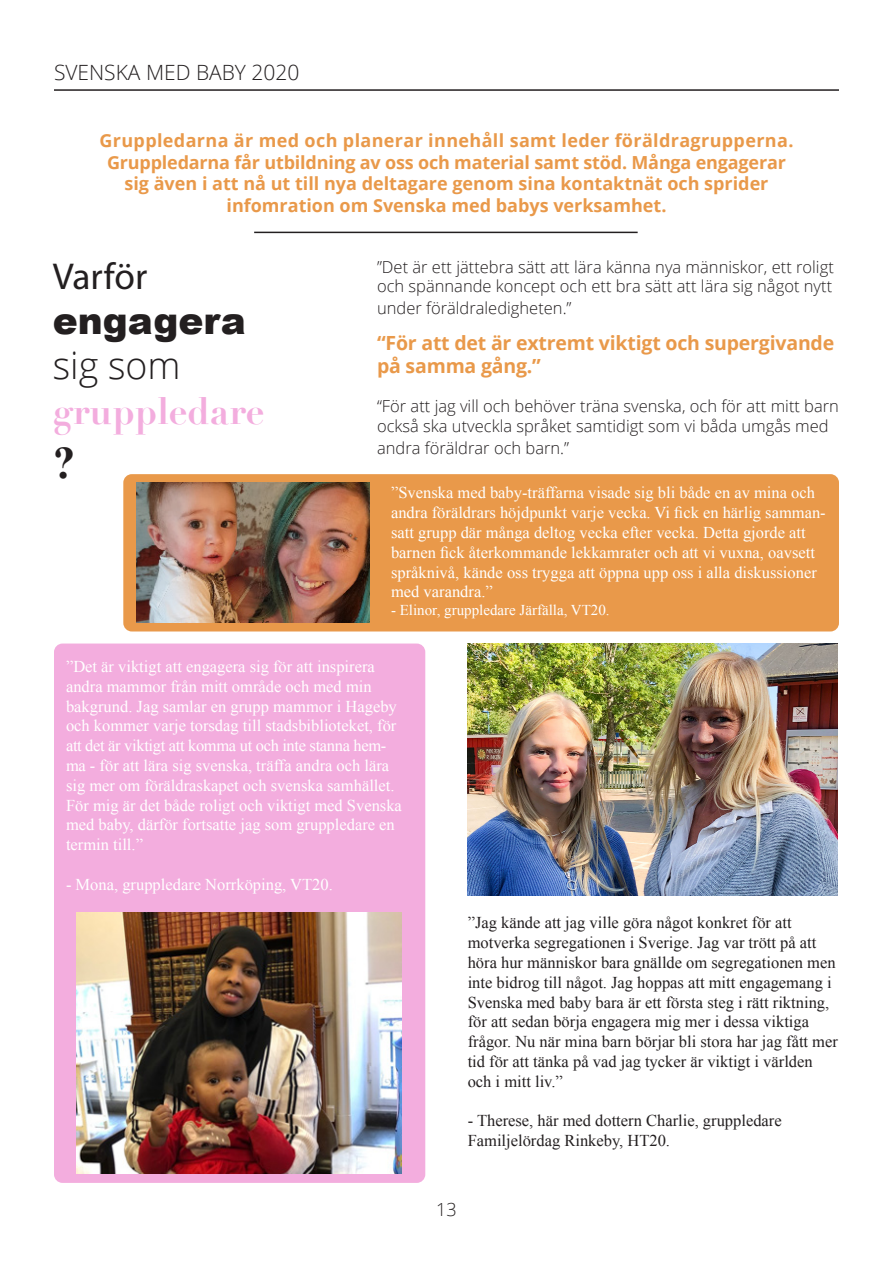
<style>
.page{position:relative;width:893px;height:1263px;background:#fff}
.page>*{position:absolute;margin:0;border:0;box-sizing:border-box;transform-origin:0 0}
.t1{font:700 45px "Times New Roman";color:#231f20}
.t2{font:700 37.5px "Didot";color:#f3adde}
.t3{font:900 37.5px "Arial";color:#231f20}
.t4{font:37.5px "Myriad Pro";color:#231f20}
.t5{font:300 37.5px "Open Sans";color:#231f20}
.t6{font:300 21px "Open Sans";color:#231f20}
.t7{font:700 19.5px/23.4px "Open Sans";letter-spacing:-.01em;color:#e9994a}
.t8{font:700 18px/21.6px "Open Sans";color:#e9994a;text-align:center}
.t9{font:300 18px "Open Sans";color:#231f20}
.t10{font:16.5px/19.8px "Times New Roman";color:#fff}
.t11{font:16.5px/19.8px "Times New Roman";color:#231f20}
.t12{font:300 16.5px/19.8px "Open Sans";color:#231f20}
.t13{font:15px "Times New Roman";color:#fff}
</style>
<div class="page">
<div style="left:123px;top:474px;width:716px;height:157px;background:#e9994a;border-radius:9px"></div>
<hr style="left:54px;top:89px;width:785px;height:2px;background:#231f20">
<hr style="left:254px;top:232px;width:384px;height:1px;background:#231f20">
<div style="left:54px;top:643px;width:371px;height:540px;background:#f3adde;border-radius:9px"></div>
<img style="left:77px;top:912px;width:325px;height:261px">
<img style="left:468px;top:643px;width:370px;height:252px">
<img style="left:136px;top:483px;width:234px;height:139px">
<p class="t6" style="left:54px;top:58px;width:247px">SVENSKA MED BABY 2020</p>
<p class="t8" style="left:100px;top:129px;width:695px">Gruppledarna är med och planerar innehåll samt leder föräldragrupperna.<br>Gruppledarna får utbildning av oss och material samt stöd. Många engagerar sig även i att nå ut till nya deltagare genom sina kontaktnät och sprider</p>
<p class="t8" style="left:227px;top:194px;width:441px">infomration om Svenska med babys verksamhet.</p>
<p class="t4" style="left:53px;top:253px;width:96px">Varför</p>
<p class="t3" style="left:53px;top:293px;width:194px">engagera</p>
<p class="t5" style="left:53px;top:340px;width:129px">sig som</p>
<p class="t2" style="left:53px;top:387px;width:213px">gruppledare</p>
<p class="t1" style="left:53px;top:432px;width:24px">?</p>
<p class="t12" style="left:377px;top:256px;width:458px">”Det är ett jättebra sätt att lära känna nya människor, ett roligt och spännande koncept och ett bra sätt att lära sig något nytt</p>
<p class="t12" style="left:377px;top:298px;width:196px">under föräldraledigheten.”</p>
<p class="t7" style="left:377px;top:330px;width:459px">“För att det är extremt viktigt och supergivande på samma gång.”</p>
<p class="t12" style="left:377px;top:396px;width:463px">“För att jag vill och behöver träna svenska, och för att mitt barn också ska utveckla språket samtidigt som vi båda umgås med</p>
<p class="t12" style="left:377px;top:437px;width:194px">andra föräldrar och barn.”</p>
<p class="t10" style="left:391px;top:483px;width:436px">”Svenska med baby-träffarna visade sig bli både en av mina och andra föräldrars höjdpunkt varje vecka. Vi fick en härlig samman&shy;satt grupp där många deltog vecka efter vecka. Detta gjorde att barnen fick återkommande lekkamrater och att vi vuxna, oavsett språknivå, kände oss trygga att öppna upp oss i alla diskussioner med varandra.”</p>
<p class="t13" style="left:391px;top:600px;width:220px">- Elinor, gruppledare Järfälla, VT20.</p>
<p class="t10" style="left:66px;top:656px;width:337px">”Det är viktigt att engagera sig för att inspirera andra mammor från mitt område och med min bakgrund. Jag samlar en grupp mammor i Hageby och kommer varje torsdag till stadsbiblioteket, för att det är viktigt att komma ut och inte stanna hem&shy;ma - för att lära sig svenska, träffa andra och lära sig mer om föräldraskapet och svenska samhället.<br>För mig är det både roligt och viktigt med Svenska med baby, därför fortsatte jag som gruppledare en termin till.”</p>
<p class="t10" style="left:66px;top:874px;width:268px">- Mona, gruppledare Norrköping, VT20.</p>
<p class="t11" style="left:468px;top:913px;width:372px">”Jag kände att jag ville göra något konkret för att motverka segregationen i Sverige. Jag var trött på att höra hur människor bara gnällde om segregationen men inte bidrog till något. Jag hoppas att mitt engagemang i Svenska med baby bara är ett första steg i rätt riktning, för att sedan börja engagera mig mer i dessa viktiga frågor. Nu när mina barn börjar bli stora har jag fått mer tid för att tänka på vad jag tycker är viktigt i världen och i mitt liv.”</p>
<p class="t11" style="left:468px;top:1111px;width:316px">- Therese, här med dottern Charlie, gruppledare</p>
<p class="t11" style="left:468px;top:1130px;width:204px">Familjelördag Rinkeby, HT20.</p>
<p class="t9" style="left:436px;top:1197px;width:22px">13</p>
</div>
